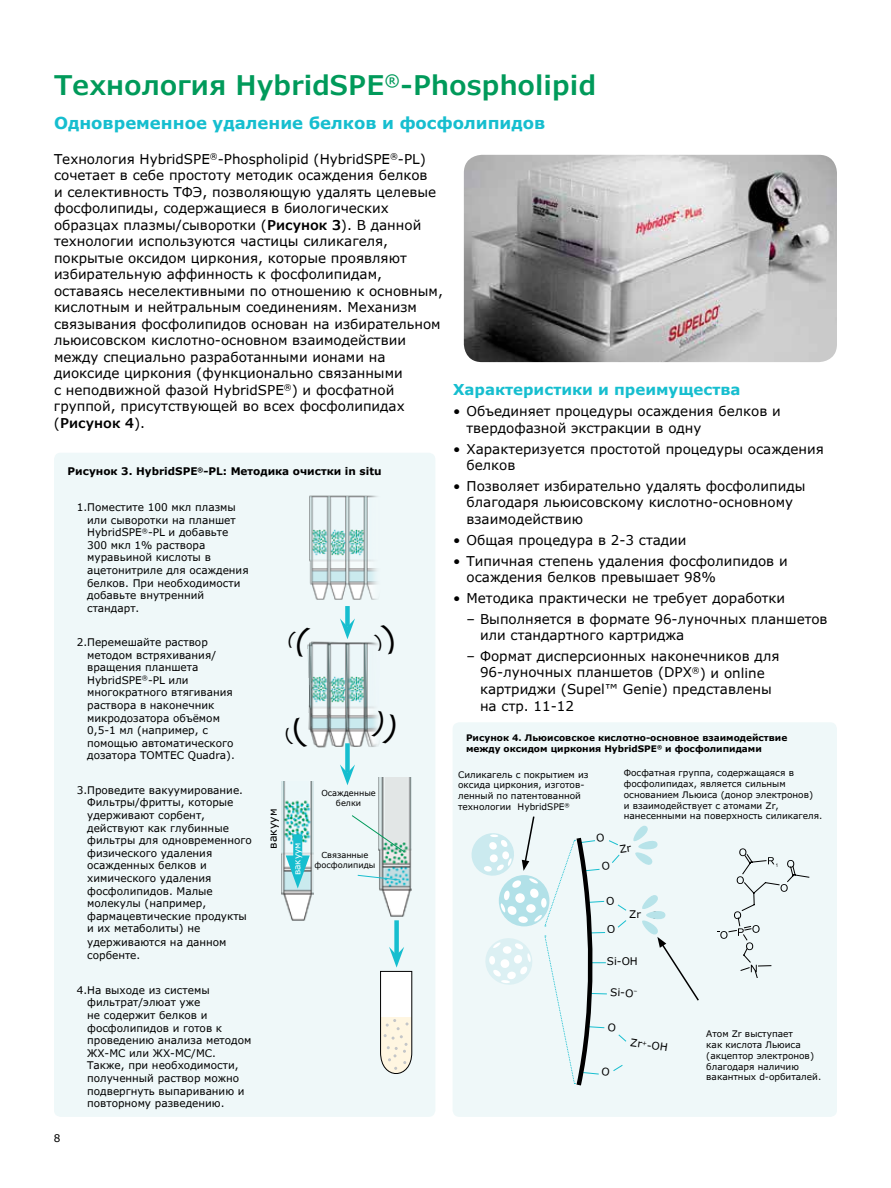
<style>
.page{position:relative;width:891px;height:1188px;background:#fff}
.page>*{position:absolute;margin:0;border:0;box-sizing:border-box;transform-origin:0 0}
.t1{font:600 27px "Verdana Pro";color:#009a5a}
.t2{font:700 16.5px "Verdana Pro";color:#16becf}
.t3{font:700 15px "Verdana Pro";color:#16becf}
.t4{font:13.5px/16.5px "Verdana Pro";color:#000}
.t5{font:700 13.5px "Verdana Pro";color:#000}
.t6{font:10.95px "Verdana Pro";color:#000}
.t7{font:10.5px/12.6px "Verdana Pro";color:#000}
.t8{font:700 10.5px "Verdana Pro";color:#000}
.t9{font:9px/10.8px "Verdana Pro";color:#000}
.t10{font:700 9px/10.8px "Verdana Pro";color:#000}
.t11{font:9px "Verdana Pro";color:#fff}
.t12{font:8.25px/9.9px "Verdana Pro";color:#000;text-align:center}
.s1{font-weight:600}
</style>
<div class="page">
<img style="left:464px;top:155px;width:373px;height:207px">
<div style="left:453px;top:722px;width:384px;height:395px;background:#eff8f9;border-radius:7px"></div>
<svg style="left:717px;top:848px;width:92px;height:129px"></svg>
<div style="left:54px;top:453px;width:381px;height:664px;background:#eff8f9;border-radius:7px"></div>
<img style="left:308px;top:657px;width:1px;height:73px">
<img style="left:379px;top:777px;width:33px;height:140px">
<div style="left:394px;top:920px;width:5px;height:35px;background:#16becf"></div>
<div style="left:345px;top:743px;width:5px;height:30px;background:#16becf"></div>
<svg style="left:340px;top:765px;width:15px;height:20px"></svg>
<div style="left:345px;top:606px;width:5px;height:21px;background:#16becf"></div>
<svg style="left:340px;top:618px;width:15px;height:21px"></svg>
<img style="left:309px;top:641px;width:69px;height:108px">
<img style="left:281px;top:781px;width:33px;height:140px">
<svg style="left:357px;top:874px;width:44px;height:7px"></svg>
<div style="left:293px;top:834px;width:9px;height:35px;background:#16becf"></div>
<svg style="left:286px;top:855px;width:24px;height:34px"></svg>
<svg style="left:380px;top:947px;width:32px;height:127px"></svg>
<img style="left:309px;top:495px;width:69px;height:105px">
<svg style="left:352px;top:814px;width:53px;height:39px"></svg>
<svg style="left:471px;top:816px;width:228px;height:270px"></svg>
<svg style="left:307px;top:641px;width:3px;height:16px"></svg>
<svg style="left:374px;top:641px;width:4px;height:14px"></svg>
<svg style="left:372px;top:710px;width:7px;height:35px"></svg>
<h1 class="t1" style="left:54px;top:68px;width:544px">Технология HybridSPE<sup>®</sup>-Phospholipid</h1>
<p class="t2" style="left:54px;top:112px;width:493px">Одновременное удаление белков и фосфолипидов</p>
<p class="t4" style="left:54px;top:151px;width:390px">Технология HybridSPE<sup>®</sup>-Phospholipid (HybridSPE<sup>®</sup>-PL) сочетает в себе простоту методик осаждения белков<br>и селективность ТФЭ, позволяющую удалять целевые фосфолипиды, содержащиеся в биологических образцах плазмы/сыворотки (<span class="s1">Рисунок 3</span>). В данной технологии используются частицы силикагеля, покрытые оксидом циркония, которые проявляют избирательную аффинность к фосфолипидам, оставаясь неселективными по отношению к основным, кислотным и нейтральным соединениям. Механизм связывания фосфолипидов основан на избирательном льюисовском кислотно-основном взаимодействии между специально разработанными ионами на диоксиде циркония (функционально связанными<br>с неподвижной фазой HybridSPE<sup>®</sup>) и фосфатной группой, присутствующей во всех фосфолипидах (<span class="s1">Рисунок 4</span>).</p>
<p class="t8" style="left:68px;top:464px;width:316px">Рисунок 3. HybridSPE<sup>®</sup>-PL: Методика очистки in situ</p>
<p class="t7" style="left:54px;top:1132px;width:8px">8</p>
<p class="t7" style="left:87px;top:501px;width:163px;text-indent:-10px">1.Поместите 100 мкл плазмы или сыворотки на планшет<br>HybridSPE<sup>®</sup>-PL и добавьте<br>300 мкл 1% раствора муравьиной кислоты в ацетонитриле для осаждения белков. При необходимости добавьте внутренний стандарт.</p>
<p class="t7" style="left:87px;top:636px;width:149px;text-indent:-11px">2.Перемешайте раствор методом встряхивания/ вращения планшета<br>HybridSPE<sup>®</sup>-PL или многократного втягивания раствора в наконечник микродозатора объёмом<br>0,5-1 мл (например, с помощью автоматического дозатора TOMTEC Quadra).</p>
<p class="t7" style="left:87px;top:784px;width:166px;text-indent:-10px">3.Проведите вакуумирование.<br>Фильтры/фритты, которые удерживают сорбент, действуют как глубинные фильтры для одновременного физического удаления осажденных белков и химического удаления фосфолипидов. Малые молекулы (например, фармацевтические продукты и их метаболиты) не удерживаются на данном сорбенте.</p>
<p class="t7" style="left:87px;top:984px;width:166px;text-indent:-10px">4.На выходе из системы фильтрат/элюат уже<br>не содержит белков и фосфолипидов и готов к проведению анализа методом<br>ЖХ-МС или ЖХ-МС/МС.<br>Также, при необходимости, полученный раствор можно подвергнуть выпариванию и повторному разведению.</p>
<p class="t6" style="left:266px;top:849px;width:42px;rotate:-90deg">вакуум</p>
<p class="t12" style="left:321px;top:789px;width:56px">Осажденные белки</p>
<p class="t11" style="left:292px;top:875px;width:35px;rotate:-90deg">вакуум</p>
<p class="t12" style="left:314px;top:850px;width:62px">Связанные фосфолипиды</p>
<p class="t3" style="left:453px;top:380px;width:289px">Характеристики и преимущества</p>
<p class="t4" style="left:467px;top:403px;width:316px;text-indent:-14px">• Объединяет процедуры осаждения белков и твердофазной экстракции в одну</p>
<p class="t4" style="left:467px;top:441px;width:359px;text-indent:-14px">• Характеризуется простотой процедуры осаждения белков</p>
<p class="t4" style="left:467px;top:478px;width:340px;text-indent:-14px">• Позволяет избирательно удалять фосфолипиды благодаря льюисовскому кислотно-основному взаимодействию</p>
<p class="t4" style="left:453px;top:532px;width:235px">• Общая процедура в 2-3 стадии</p>
<p class="t4" style="left:467px;top:553px;width:323px;text-indent:-14px">• Типичная степень удаления фосфолипидов и осаждения белков превышает 98%</p>
<p class="t4" style="left:453px;top:590px;width:334px">• Методика практически не требует доработки</p>
<p class="t4" style="left:480px;top:611px;width:349px;text-indent:-14px">– Выполняется в формате 96-луночных планшетов или стандартного картриджа</p>
<p class="t4" style="left:480px;top:648px;width:301px;text-indent:-13px">– Формат дисперсионных наконечников для 96-луночных планшетов (DPX<sup>®</sup>) и online картриджи (Supel™ Genie) представлены на стр. 11-12</p>
<p class="t10" style="left:466px;top:733px;width:323px">Рисунок 4. Льюисовское кислотно-основное взаимодействие между оксидом циркония HybridSPE<sup>®</sup> и фосфолипидами</p>
<p class="t9" style="left:458px;top:769px;width:132px">Силикагель с покрытием из оксида циркония, изготов&shy;ленный по патентованной технологии HybridSPE<sup>®</sup></p>
<p class="t9" style="left:624px;top:768px;width:200px">Фосфатная группа, содержащаяся в фосфолипидах, является сильным основанием Льюиса (донор электронов)<br>и взаимодействует с атомами Zr, нанесенными на поверхность силикагеля.</p>
<p class="t7" style="left:629px;top:908px;width:13px">Zr</p>
<p class="t5" style="left:653px;top:905px;width:7px">:</p>
<p class="t7" style="left:607px;top:955px;width:32px">Si-OH</p>
<p class="t7" style="left:611px;top:986px;width:28px;rotate:2deg">Si-O<sup>–</sup></p>
<p class="t7" style="left:631px;top:1036px;width:39px;rotate:8deg">Zr<sup>+</sup>-OH</p>
<p class="t9" style="left:706px;top:1029px;width:116px">Атом Zr выступает<br>как кислота Льюиса (акцептор электронов) благодаря наличию вакантных d-орбиталей.</p>
</div>
